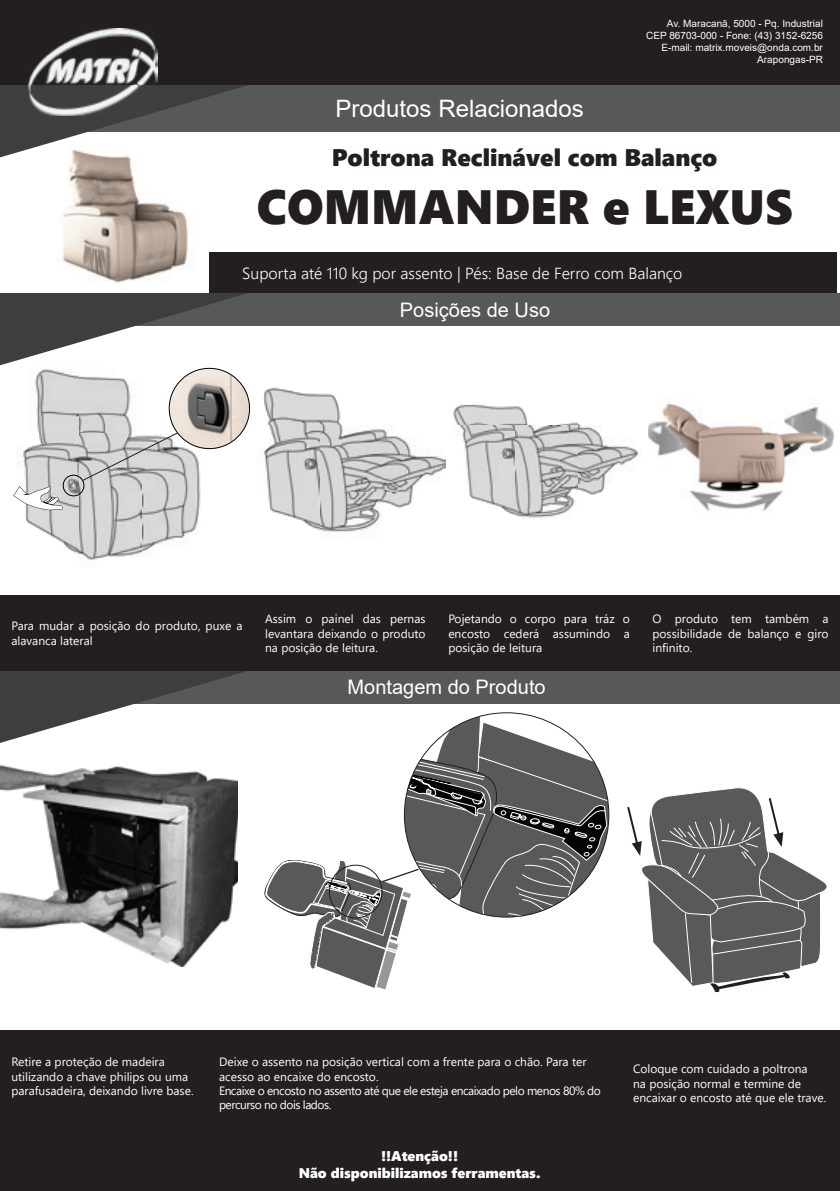
<style>
.page{position:relative;width:840px;height:1191px;background:#fff}
.page>*{position:absolute;margin:0;border:0;box-sizing:border-box;transform-origin:0 0}
.t1{font:48px "Segoe UI Black";color:#231f20}
.t2{font:24px "Segoe UI Black";color:#231f20}
.t3{font:24px "Arial";color:#fff}
.t4{font:20px "Arial";color:#fff}
.t5{font:300 16px "Segoe UI";color:#fff}
.t6{font:14px/16.8px "Segoe UI Black";color:#fff;text-align:center}
.t7{font:12px/14.4px "Segoe UI";color:#fff}
.t8{font:12px/14.4px "Segoe UI";letter-spacing:-.04em;color:#fff}
.t9{font:10px/12px "Arial";color:#fff;text-align:right}
</style>
<div class="page">
<div style="left:0;top:0;width:839px;height:92px;background:#231f20"></div>
<div style="left:62px;top:85px;width:777px;height:47px;background:#57585a"></div>
<div style="left:53px;top:670px;width:786px;height:33px;background:#57585a"></div>
<div style="left:82px;top:293px;width:757px;height:33px;background:#57585a"></div>
<div style="left:0;top:1136px;width:839px;height:55px;background:#231f20"></div>
<div style="left:0;top:253px;width:836px;height:40px;background:#231f20"></div>
<img style="left:21px;top:373px;width:182px;height:187px">
<svg style="left:13px;top:486px;width:50px;height:24px"></svg>
<img style="left:261px;top:387px;width:184px;height:145px">
<img style="left:453px;top:404px;width:185px;height:114px">
<img style="left:648px;top:403px;width:187px;height:109px">
<img style="left:169px;top:368px;width:80px;height:80px;border-radius:40px">
<div style="left:63px;top:475px;width:21px;height:21px;border:1px solid #000;border-radius:50%"></div>
<svg style="left:81px;top:431px;width:98px;height:51px"></svg>
<div style="left:0;top:133px;width:208px;height:160px;background:#fff"></div>
<img style="left:62px;top:165px;width:126px;height:118px">
<svg style="left:0;top:85px;width:247px;height:80px"></svg>
<svg style="left:0;top:293px;width:247px;height:80px"></svg>
<img style="left:28px;top:28px;width:129px;height:88px">
<img style="left:142px;top:112px;width:15px;height:4px">
<svg style="left:0;top:671px;width:248px;height:72px"></svg>
<div style="left:0;top:595px;width:254px;height:76px;background:#231f20"></div>
<div style="left:254px;top:595px;width:183px;height:76px;background:#231f20"></div>
<div style="left:437px;top:595px;width:203px;height:76px;background:#231f20"></div>
<div style="left:640px;top:595px;width:199px;height:76px;background:#231f20"></div>
<img style="left:0;top:765px;width:237px;height:201px">
<svg style="left:264px;top:713px;width:344px;height:277px"></svg>
<svg style="left:627px;top:787px;width:200px;height:206px"></svg>
<div style="left:621px;top:1030px;width:218px;height:106px;background:#231f20"></div>
<div style="left:0;top:1030px;width:207px;height:106px;background:#231f20"></div>
<div style="left:207px;top:1030px;width:414px;height:106px;background:#231f20"></div>
<h2 class="t3" style="left:335px;top:92px;width:250px">Produtos Relacionados</h2>
<p class="t9" style="left:645px;top:17px;width:178px">Av. Maracanã, 5000 - Pq. Industrial<br>CEP 86703-000 - Fone: (43) 3152-6256<br>E-mail: matrix.moveis@onda.com.br<br>Arapongas-PR</p>
<h2 class="t2" style="left:331px;top:140px;width:387px">Poltrona Reclinável com Balanço</h2>
<h1 class="t1" style="left:257px;top:172px;width:537px">COMMANDER e LEXUS</h1>
<h3 class="t5" style="left:242px;top:258px;width:441px">Suporta até 110 kg por assento | Pés: Base de Ferro com Balanço</h3>
<h3 class="t4" style="left:399px;top:296px;width:152px">Posições de Uso</h3>
<p class="t7" style="left:11px;top:618px;width:232px">Para mudar a posição do produto, puxe a alavanca lateral</p>
<p class="t7" style="left:265px;top:610px;width:162px;text-align:justify">Assim o painel das pernas levantara deixando o produto na posição de leitura.</p>
<p class="t7" style="left:448px;top:610px;width:183px;text-align:justify">Pojetando o corpo para tráz o encosto cederá assumindo a posição de leitura</p>
<p class="t7" style="left:652px;top:610px;width:177px;text-align:justify">O produto tem também a possibilidade de balanço e giro infinito.</p>
<h3 class="t4" style="left:347px;top:673px;width:199px">Montagem do Produto</h3>
<p class="t7" style="left:11px;top:1053px;width:184px">Retire a proteção de madeira utilizando a chave philips ou uma parafusadeira, deixando livre base.</p>
<p class="t8" style="left:219px;top:1053px;width:383px">Deixe o assento na posição vertical com a frente para o chão. Para ter acesso ao encaixe do encosto.<br>Encaixe o encosto no assento até que ele esteja encaixado pelo menos 80% do percurso no dois lados.</p>
<p class="t6" style="left:298px;top:1146px;width:243px">!!Atenção!!<br>Não disponibilizamos ferramentas.</p>
<p class="t7" style="left:632px;top:1060px;width:195px">Coloque com cuidado a poltrona<br>na posição normal e termine de encaixar o encosto até que ele trave.</p>
</div>
